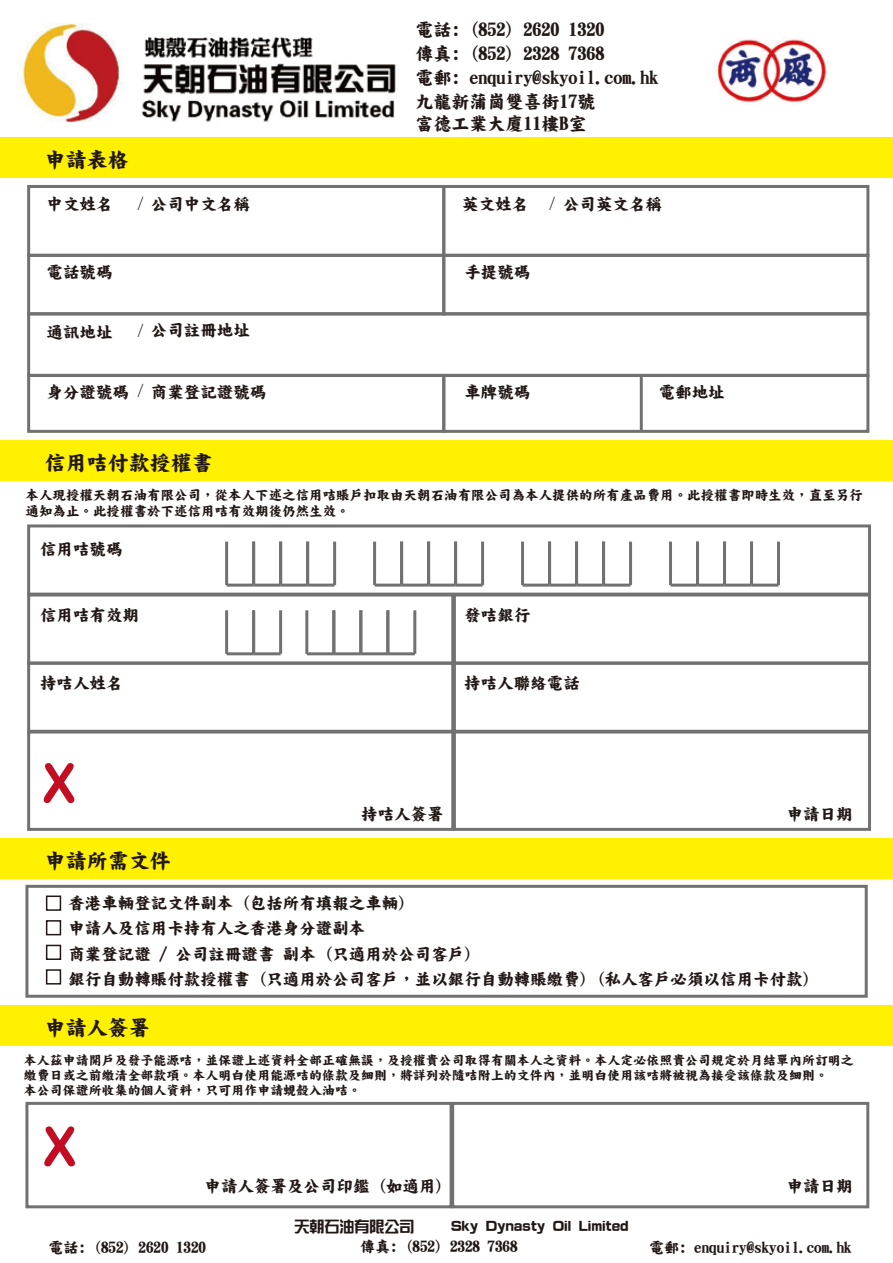
<style>
.page{position:relative;width:893px;height:1263px;background:#fff}
.page>*{position:absolute;margin:0;border:0;box-sizing:border-box;transform-origin:0 0}
.t1{font:54px "Arial Rounded MT Bold";color:#c30d23}
.t2{font:21px "DF Kai W14 WIN BF";color:#221815}
.t3{font:18px/24.2px "DF Kai W14 WIN BF";color:#221815}
.t4{font:300 18px "Adobe Ming Std";color:#221815}
.t5{font:16.5px/25.3px "DF Kai W14 WIN BF";color:#221815}
.t6{font:15px "DF Kai W14 WIN BF";color:#221815}
.t7{font:15px "Han Wang Zon Yi";color:#221815}
.t8{font:13.5px/16.2px "DF Kai W14 WIN BF";color:#221815}
.t9{font:12.75px/15.3px "DF Kai W14 WIN BF";color:#221815}
.s1{font-family:"Adobe Ming Std";font-weight:300;font-size:18px}
</style>
<div class="page">
<img style="left:17px;top:23px;width:379px;height:100px">
<div style="left:0;top:137px;width:893px;height:41px;background:#fff100"></div>
<div style="left:27px;top:185px;width:418px;height:72px;border:3px solid #727171"></div>
<div style="left:27px;top:254px;width:418px;height:61px;border:3px solid #727171"></div>
<div style="left:442px;top:185px;width:427px;height:72px;border:3px solid #727171"></div>
<div style="left:442px;top:254px;width:427px;height:61px;border:3px solid #727171"></div>
<div style="left:27px;top:374px;width:418px;height:59px;border:3px solid #727171"></div>
<div style="left:442px;top:374px;width:427px;height:59px;border:3px solid #727171"></div>
<div style="left:27px;top:312px;width:842px;height:65px;border:3px solid #727171"></div>
<div style="left:25px;top:885px;width:843px;height:113px;border:3px solid #727171"></div>
<div style="left:27px;top:524px;width:844px;height:72px;border:3px solid #727171"></div>
<div style="left:27px;top:593px;width:427px;height:72px;border:3px solid #727171"></div>
<div style="left:453px;top:593px;width:418px;height:72px;border:3px solid #727171"></div>
<div style="left:27px;top:662px;width:427px;height:71px;border:3px solid #727171"></div>
<div style="left:453px;top:662px;width:418px;height:71px;border:3px solid #727171"></div>
<div style="left:0;top:440px;width:893px;height:41px;background:#fff100"></div>
<div style="left:27px;top:730px;width:427px;height:101px;border:3px solid #727171"></div>
<div style="left:453px;top:730px;width:418px;height:101px;border:3px solid #727171"></div>
<hr style="left:225px;top:542px;width:3px;height:43px;background:#727171">
<hr style="left:227px;top:584px;width:27px;height:3px;background:#727171">
<hr style="left:252px;top:542px;width:3px;height:43px;background:#727171">
<hr style="left:254px;top:584px;width:27px;height:3px;background:#727171">
<hr style="left:279px;top:542px;width:3px;height:43px;background:#727171">
<hr style="left:281px;top:584px;width:27px;height:3px;background:#727171">
<hr style="left:306px;top:542px;width:3px;height:43px;background:#727171">
<hr style="left:333px;top:542px;width:3px;height:43px;background:#727171">
<hr style="left:308px;top:584px;width:27px;height:3px;background:#727171">
<hr style="left:305px;top:610px;width:3px;height:44px;background:#727171">
<hr style="left:307px;top:652px;width:27px;height:3px;background:#727171">
<hr style="left:332px;top:610px;width:3px;height:44px;background:#727171">
<hr style="left:334px;top:652px;width:27px;height:3px;background:#727171">
<hr style="left:359px;top:610px;width:3px;height:44px;background:#727171">
<hr style="left:361px;top:652px;width:27px;height:3px;background:#727171">
<hr style="left:386px;top:610px;width:3px;height:44px;background:#727171">
<hr style="left:413px;top:610px;width:3px;height:44px;background:#727171">
<hr style="left:388px;top:652px;width:27px;height:3px;background:#727171">
<hr style="left:373px;top:542px;width:3px;height:43px;background:#727171">
<hr style="left:375px;top:584px;width:27px;height:3px;background:#727171">
<hr style="left:400px;top:542px;width:3px;height:43px;background:#727171">
<hr style="left:402px;top:584px;width:27px;height:3px;background:#727171">
<hr style="left:427px;top:542px;width:3px;height:43px;background:#727171">
<hr style="left:429px;top:584px;width:27px;height:3px;background:#727171">
<hr style="left:454px;top:542px;width:3px;height:43px;background:#727171">
<hr style="left:481px;top:542px;width:3px;height:43px;background:#727171">
<hr style="left:456px;top:584px;width:27px;height:3px;background:#727171">
<hr style="left:521px;top:542px;width:3px;height:43px;background:#727171">
<hr style="left:523px;top:584px;width:27px;height:3px;background:#727171">
<hr style="left:548px;top:542px;width:3px;height:43px;background:#727171">
<hr style="left:550px;top:584px;width:27px;height:3px;background:#727171">
<hr style="left:575px;top:542px;width:3px;height:43px;background:#727171">
<hr style="left:577px;top:584px;width:27px;height:3px;background:#727171">
<hr style="left:602px;top:542px;width:3px;height:43px;background:#727171">
<hr style="left:629px;top:542px;width:3px;height:43px;background:#727171">
<hr style="left:604px;top:584px;width:27px;height:3px;background:#727171">
<hr style="left:669px;top:542px;width:3px;height:43px;background:#727171">
<hr style="left:670px;top:584px;width:27px;height:3px;background:#727171">
<hr style="left:696px;top:542px;width:3px;height:43px;background:#727171">
<hr style="left:697px;top:584px;width:27px;height:3px;background:#727171">
<hr style="left:723px;top:542px;width:3px;height:43px;background:#727171">
<hr style="left:724px;top:584px;width:27px;height:3px;background:#727171">
<hr style="left:750px;top:542px;width:3px;height:43px;background:#727171">
<hr style="left:777px;top:542px;width:3px;height:43px;background:#727171">
<hr style="left:751px;top:584px;width:27px;height:3px;background:#727171">
<hr style="left:225px;top:610px;width:3px;height:44px;background:#727171">
<hr style="left:227px;top:652px;width:27px;height:3px;background:#727171">
<hr style="left:252px;top:610px;width:3px;height:44px;background:#727171">
<hr style="left:279px;top:610px;width:3px;height:44px;background:#727171">
<hr style="left:254px;top:652px;width:27px;height:3px;background:#727171">
<div style="left:25px;top:1102px;width:428px;height:106px;border:3px solid #727171"></div>
<div style="left:0;top:838px;width:893px;height:41px;background:#fff100"></div>
<div style="left:0;top:1005px;width:893px;height:41px;background:#fff100"></div>
<div style="left:451px;top:1102px;width:418px;height:106px;border:3px solid #727171"></div>
<div style="left:46px;top:895px;width:15px;height:16px;border:2px solid #221815"></div>
<div style="left:46px;top:920px;width:15px;height:15px;border:2px solid #221815"></div>
<div style="left:46px;top:945px;width:15px;height:15px;border:2px solid #221815"></div>
<div style="left:46px;top:969px;width:15px;height:15px;border:2px solid #221815"></div>
<hr style="left:640px;top:376px;width:3px;height:56px;background:#727171">
<img style="left:717px;top:39px;width:110px;height:64px">
<p class="t3" style="left:416px;top:17px;width:244px">電話: (852) 2620 1320<br>傳真: (852) 2328 7368<br>電郵: enquiry@skyoil.com.hk</p>
<p class="t2" style="left:45px;top:149px;width:85px">申請表格</p>
<p class="t5" style="left:47px;top:192px;width:68px">中文姓名</p>
<p class="t5" style="left:138px;top:192px;width:113px"><span class="s1">/</span> 公司中文名稱</p>
<p class="t5" style="left:47px;top:259px;width:68px">電話號碼</p>
<p class="t5" style="left:47px;top:320px;width:68px">通訊地址</p>
<p class="t4" style="left:138px;top:321px;width:7px">/</p>
<p class="t5" style="left:151px;top:317px;width:100px">公司註冊地址</p>
<p class="t5" style="left:47px;top:380px;width:84px">身分證號碼</p>
<p class="t5" style="left:138px;top:380px;width:130px"><span class="s1">/</span> 商業登記證號碼</p>
<p class="t2" style="left:45px;top:452px;width:170px">信用咭付款授權書</p>
<p class="t3" style="left:416px;top:91px;width:181px;line-height:21.6px">九龍新蒲崗雙喜街17號富德工業大廈11樓B室</p>
<p class="t5" style="left:462px;top:192px;width:67px">英文姓名</p>
<p class="t5" style="left:550px;top:192px;width:114px"><span class="s1">/</span> 公司英文名稱</p>
<p class="t5" style="left:464px;top:259px;width:67px">手提號碼</p>
<p class="t5" style="left:464px;top:380px;width:67px">車牌號碼</p>
<p class="t5" style="left:659px;top:380px;width:67px">電郵地址</p>
<p class="t8" style="left:26px;top:487px;width:839px">本人現授權天朝石油有限公司，從本人下述之信用咭賬戶扣取由天朝石油有限公司為本人提供的所有產品費用。此授權書即時生效，直至另行通知為止。此授權書於下述信用咭有效期後仍然生效。</p>
<p class="t5" style="left:40px;top:536px;width:84px">信用咭號碼</p>
<p class="t5" style="left:40px;top:602px;width:101px">信用咭有效期</p>
<p class="t5" style="left:40px;top:670px;width:84px">持咭人姓名</p>
<h1 class="t1" style="left:43px;top:751px;width:34px">X</h1>
<p class="t2" style="left:45px;top:850px;width:127px">申請所需文件</p>
<p class="t5" style="left:464px;top:602px;width:67px">發咭銀行</p>
<p class="t5" style="left:464px;top:670px;width:117px">持咭人聯絡電話</p>
<p class="t5" style="left:361px;top:801px;width:84px">持咭人簽署</p>
<p class="t5" style="left:787px;top:801px;width:67px">申請日期</p>
<p class="t5" style="left:68px;top:890px;width:744px">香港車輛登記文件副本 (包括所有填報之車輛)<br>申請人及信用卡持有人之香港身分證副本<br>商業登記證 / 公司註冊證書 副本 (只適用於公司客戶)<br>銀行自動轉賬付款授權書 (只適用於公司客戶，並以銀行自動轉賬繳費) (私人客戶必須以信用卡付款)</p>
<p class="t2" style="left:45px;top:1017px;width:106px">申請人簽署</p>
<p class="t9" style="left:24px;top:1052px;width:831px">本人茲申請開戶及發予能源咭，並保證上述資料全部正確無誤，及授權貴公司取得有關本人之資料。本人定必依照貴公司規定於月結單內所訂明之繳費日或之前繳清全部款項。本人明白使用能源咭的條款及細則，將詳列於隨咭附上的文件內，並明白使用該咭將被視為接受該條款及細則。<br>本公司保證所收集的個人資料，只可用作申請蜆殼入油咭。</p>
<h1 class="t1" style="left:43px;top:1115px;width:34px">X</h1>
<p class="t5" style="left:205px;top:1173px;width:241px">申請人簽署及公司印鑑 (如適用)</p>
<p class="t7" style="left:295px;top:1219px;width:121px">天朝石油有限公司</p>
<p class="t7" style="left:451px;top:1219px;width:179px">Sky Dynasty Oil Limited</p>
<p class="t5" style="left:787px;top:1173px;width:67px">申請日期</p>
<p class="t6" style="left:49px;top:1240px;width:159px">電話: (852) 2620 1320</p>
<p class="t6" style="left:360px;top:1239px;width:159px">傳真: (852) 2328 7368</p>
<p class="t6" style="left:649px;top:1240px;width:204px">電郵: enquiry@skyoil.com.hk</p>
</div>
